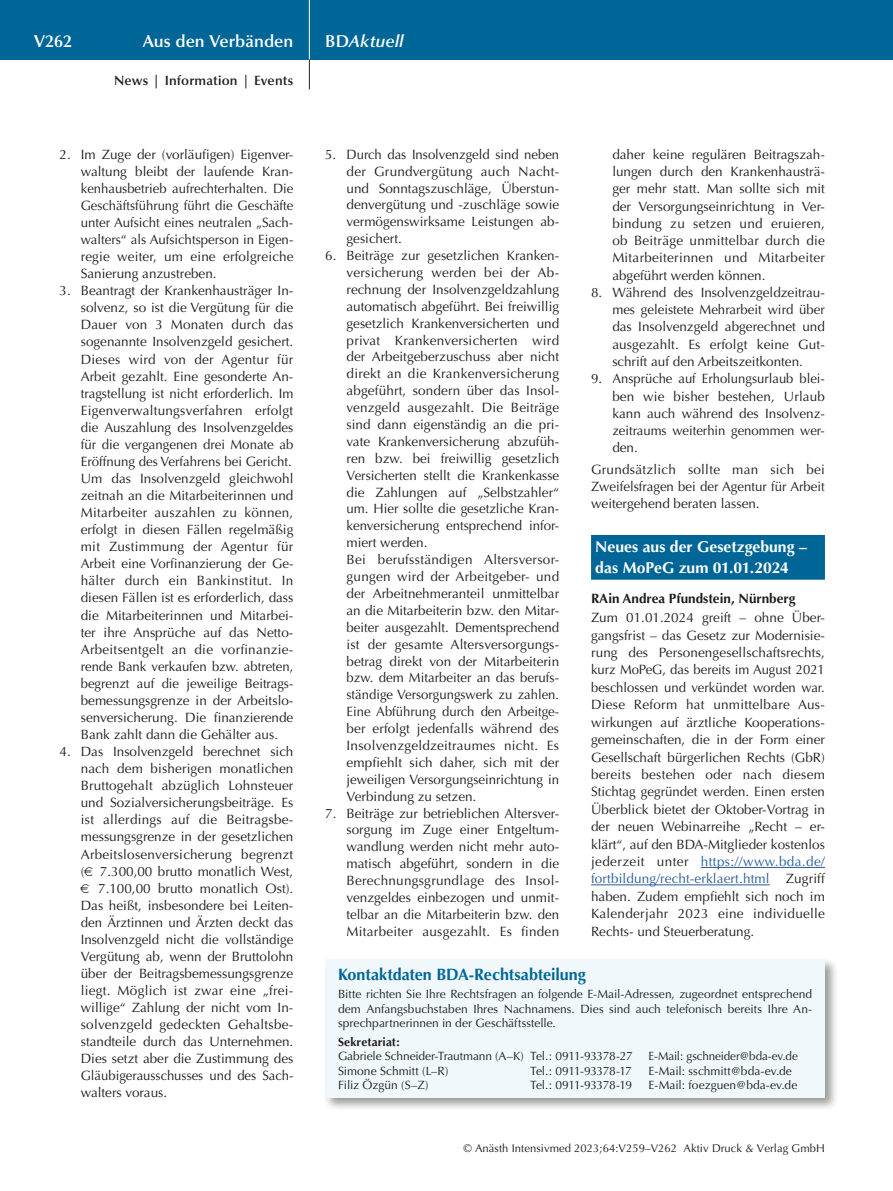
<style>
.page{position:relative;width:893px;height:1191px;background:#fff}
.page>*{position:absolute;margin:0;border:0;box-sizing:border-box;transform-origin:0 0}
.t1{font:600 17.25px "Optima";color:#fff}
.t2{font:italic 600 17.25px "Optima";letter-spacing:.005em;color:#fff}
.t3{font:700 16.5px "Optima";letter-spacing:-.005em;color:#006698}
.t4{font:700 15.75px/20.7px "Optima";color:#fff}
.t5{font:13.5px/17px "Optima";color:#1d1d1b;text-align:justify}
.t6{font:13.5px "Optima";letter-spacing:.02em;color:#1d1d1b}
.t7{font:700 13.5px "Optima";color:#1d1d1b}
.t8{font:600 13.5px "Optima";letter-spacing:.01em;color:#1d1d1b}
.t9{font:12px/14.4px "Optima";letter-spacing:-.005em;color:#1d1d1b;text-align:justify}
.t10{font:12px "Optima";letter-spacing:-.035em;color:#1d1d1b}
.t11{font:700 12px "Optima";letter-spacing:.01em;color:#1d1d1b}
.t12{font:11.25px "Optima";letter-spacing:.005em;color:#1d1d1b}
.s1{font-style:normal}
.s2{color:#275b9b}
</style>
<div class="page">
<div style="left:0;top:0;width:893px;height:60px;background:#006698"></div>
<hr style="left:309px;top:0;width:1px;height:60px;background:#fff">
<svg style="left:309px;top:60px;width:1px;height:29px"></svg>
<div style="left:591px;top:535px;width:234px;height:24px;background:#006698"></div>
<div style="left:591px;top:556px;width:234px;height:24px;background:#006698"></div>
<hr style="left:701px;top:867px;width:124px;height:1px;background:#275b9b">
<hr style="left:591px;top:884px;width:179px;height:1px;background:#275b9b">
<div style="left:323px;top:957px;width:516px;height:154px;background:#1d1d1b;opacity:.45"></div>
<div style="left:325px;top:959px;width:500px;height:138px;background:#f1f8fb"></div>
<p class="t1" style="left:34px;top:31px;width:39px">V262</p>
<p class="t1" style="left:143px;top:31px;width:152px">Aus den Verbänden</p>
<p class="t2" style="left:325px;top:31px;width:80px"><span class="s1">BD</span>Aktuell</p>
<p class="t8" style="left:114px;top:73px;width:181px">News | Information | Events</p>
<p class="t5" style="left:81px;top:146px;width:214px;text-indent:-21px">2. Im Zuge der (vorläufigen) Eigenver&shy;waltung bleibt der laufende Kran&shy;kenhausbetrieb aufrechterhalten. Die Geschäftsführung führt die Geschäfte unter Aufsicht eines neutralen „Sach&shy;walters“ als Aufsichtsperson in Eigen&shy;regie weiter, um eine erfolgreiche Sanierung anzustreben.</p>
<p class="t5" style="left:81px;top:282px;width:214px;text-indent:-21px">3. Beantragt der Krankenhausträger In&shy;solvenz, so ist die Vergütung für die Dauer von 3 Monaten durch das sogenannte Insolvenzgeld gesichert.<br>Dieses wird von der Agentur für Arbeit gezahlt. Eine gesonderte An&shy;tragstellung ist nicht erforderlich. Im Eigenverwaltungsverfahren erfolgt die Auszahlung des Insolvenzgeldes für die vergangenen drei Monate ab Eröffnung des Verfahrens bei Gericht.<br>Um das Insolvenzgeld gleichwohl zeitnah an die Mitarbeiterinnen und Mitarbeiter auszahlen zu können, erfolgt in diesen Fällen regelmäßig mit Zustimmung der Agentur für Arbeit eine Vorfinanzierung der Ge&shy;hälter durch ein Bankinstitut. In diesen Fällen ist es erforderlich, dass die Mitarbeiterinnen und Mitarbei&shy;ter ihre Ansprüche auf das Netto-Arbeitsentgelt an die vorfinanzie&shy;rende Bank verkaufen bzw. abtreten, begrenzt auf die jeweilige Beitrags&shy;bemessungsgrenze in der Arbeitslo&shy;senversicherung. Die finanzierende Bank zahlt dann die Gehälter aus.</p>
<p class="t5" style="left:60px;top:743px;width:235px">4. Das Insolvenzgeld berechnet sich</p>
<p class="t5" style="left:81px;top:760px;width:214px">nach dem bisherigen monatlichen</p>
<p class="t5" style="left:81px;top:777px;width:214px">Bruttogehalt abzüglich Lohnsteuer</p>
<p class="t5" style="left:81px;top:794px;width:214px">und Sozialversicherungsbeiträge. Es</p>
<p class="t6" style="left:81px;top:812px;width:214px">ist allerdings auf die Beitragsbe-</p>
<p class="t5" style="left:81px;top:828px;width:214px">messungsgrenze in der gesetzlichen</p>
<p class="t6" style="left:81px;top:846px;width:214px">Arbeitslosenversicherung begrenzt</p>
<p class="t5" style="left:81px;top:862px;width:214px">( 7.300,00 brutto monatlich West,</p>
<p class="t5" style="left:98px;top:879px;width:197px">7.100,00 brutto monatlich Ost).</p>
<p class="t5" style="left:81px;top:897px;width:214px">Das heißt, insbesondere bei Leiten-</p>
<p class="t5" style="left:81px;top:914px;width:214px">den Ärztinnen und Ärzten deckt das</p>
<p class="t5" style="left:81px;top:931px;width:214px">Insolvenzgeld nicht die vollständige</p>
<p class="t5" style="left:81px;top:948px;width:214px">Vergütung ab, wenn der Bruttolohn</p>
<p class="t5" style="left:81px;top:965px;width:214px">über der Beitragsbemessungsgrenze</p>
<p class="t6" style="left:81px;top:982px;width:214px">liegt. Möglich ist zwar eine „frei-</p>
<p class="t5" style="left:81px;top:999px;width:214px">willige“ Zahlung der nicht vom In-</p>
<p class="t6" style="left:81px;top:1016px;width:214px">solvenzgeld gedeckten Gehaltsbe-</p>
<p class="t5" style="left:81px;top:1033px;width:214px">standteile durch das Unternehmen.</p>
<p class="t5" style="left:81px;top:1050px;width:214px">Dies setzt aber die Zustimmung des</p>
<p class="t5" style="left:81px;top:1067px;width:214px">Gläubigerausschusses und des Sach-</p>
<p class="t5" style="left:81px;top:1084px;width:88px">walters voraus.</p>
<p class="t5" style="left:347px;top:146px;width:214px;text-indent:-21px">5. Durch das Insolvenzgeld sind neben der Grundvergütung auch Nacht&shy;und Sonntagszuschläge, Überstun&shy;denvergütung und -zuschläge sowie vermögenswirksame Leistungen ab&shy;gesichert.</p>
<p class="t5" style="left:347px;top:247px;width:214px;text-align:left;text-indent:-21px">6. Beiträge zur gesetzlichen Kranken&shy;versicherung werden bei der Ab&shy;rechnung der Insolvenzgeldzahlung automatisch abgeführt. Bei freiwillig gesetzlich Krankenversicherten und privat Krankenversicherten wird der Arbeitgeberzuschuss aber nicht direkt an die Krankenversicherung abgeführt, sondern über das Insol&shy;venzgeld ausgezahlt. Die Beiträge sind dann eigenständig an die pri&shy;vate Krankenversicherung abzufüh&shy;ren bzw. bei freiwillig gesetzlich Versicherten stellt die Krankenkasse die Zahlungen auf „Selbstzahler“ um. Hier sollte die gesetzliche Kran&shy;kenversicherung entsprechend infor&shy;miert werden.<br>Bei berufsständigen Altersversor&shy;gungen wird der Arbeitgeber- und der Arbeitnehmeranteil unmittelbar an die Mitarbeiterin bzw. den Mitar&shy;beiter ausgezahlt. Dementsprechend ist der gesamte Altersversorgungs&shy;betrag direkt von der Mitarbeiterin bzw. dem Mitarbeiter an das berufs&shy;ständige Versorgungswerk zu zahlen.<br>Eine Abführung durch den Arbeitge&shy;ber erfolgt jedenfalls während des Insolvenzgeldzeitraumes nicht. Es empfiehlt sich daher, sich mit der jeweiligen Versorgungseinrichtung in Verbindung zu setzen.</p>
<p class="t5" style="left:347px;top:804px;width:214px;text-indent:-21px">7. Beiträge zur betrieblichen Altersver&shy;sorgung im Zuge einer Entgeltum&shy;wandlung werden nicht mehr auto&shy;matisch abgeführt, sondern in die Berechnungsgrundlage des Insol&shy;venzgeldes einbezogen und unmit&shy;telbar an die Mitarbeiterin bzw. den Mitarbeiter ausgezahlt. Es finden</p>
<p class="t5" style="left:612px;top:146px;width:214px">daher keine regulären Beitragszah&shy;lungen durch den Krankenhausträ&shy;ger mehr statt. Man sollte sich mit der Versorgungseinrichtung in Ver&shy;bindung zu setzen und eruieren, ob Beiträge unmittelbar durch die Mitarbeiterinnen und Mitarbeiter abgeführt werden können.</p>
<p class="t5" style="left:612px;top:284px;width:214px;text-indent:-21px">8. Während des Insolvenzgeldzeitrau&shy;mes geleistete Mehrarbeit wird über das Insolvenzgeld abgerechnet und ausgezahlt. Es erfolgt keine Gut&shy;schrift auf den Arbeitszeitkonten.</p>
<p class="t5" style="left:612px;top:370px;width:214px;text-indent:-21px">9. Ansprüche auf Erholungsurlaub blei&shy;ben wie bisher bestehen, Urlaub kann auch während des Insolvenz&shy;zeitraums weiterhin genommen wer&shy;den.</p>
<p class="t5" style="left:591px;top:461px;width:235px">Grundsätzlich sollte man sich bei Zweifelsfragen bei der Agentur für Arbeit weitergehend beraten lassen.</p>
<p class="t4" style="left:595px;top:537px;width:213px">Neues aus der Gesetzgebung – das MoPeG zum 01.01.2024</p>
<p class="t7" style="left:591px;top:590px;width:206px">RAin Andrea Pfundstein, Nürnberg</p>
<p class="t5" style="left:591px;top:609px;width:235px;line-height:17.4px">Zum 01.01.2024 greift – ohne Über&shy;gangsfrist – das Gesetz zur Modernisie&shy;rung des Personengesellschaftsrechts, kurz MoPeG, das bereits im August 2021 beschlossen und verkündet worden war.<br>Diese Reform hat unmittelbare Aus&shy;wirkungen auf ärztliche Kooperations&shy;gemeinschaften, die in der Form einer Gesellschaft bürgerlichen Rechts (GbR) bereits bestehen oder nach diesem Stichtag gegründet werden. Einen ersten Überblick bietet der Oktober-Vortrag in der neuen Webinarreihe „Recht – er&shy;klärt“, auf den BDA-Mitglieder kostenlos jederzeit unter <span class="s2">https://www.bda.de/ fortbildung/recht-erklaert.html</span> Zugriff haben. Zudem empfiehlt sich noch im Kalenderjahr 2023 eine individuelle Rechts- und Steuerberatung.</p>
<p class="t3" style="left:338px;top:964px;width:249px">Kontaktdaten BDA-Rechtsabteilung</p>
<p class="t9" style="left:338px;top:987px;width:476px">Bitte richten Sie Ihre Rechtsfragen an folgende E-Mail-Adressen, zugeordnet entsprechend dem Anfangsbuchstaben Ihres Nachnamens. Dies sind auch telefonisch bereits Ihre An&shy;sprechpartnerinnen in der Geschäftsstelle.</p>
<p class="t11" style="left:338px;top:1034px;width:63px">Sekretariat:</p>
<p class="t9" style="left:338px;top:1049px;width:296px">Gabriele Schneider-Trautmann (A–K) Tel.: 0911-93378-27</p>
<p class="t9" style="left:649px;top:1049px;width:151px">E-Mail: gschneider@bda-ev.de</p>
<p class="t9" style="left:338px;top:1063px;width:112px">Simone Schmitt (L–R)</p>
<p class="t10" style="left:530px;top:1063px;width:103px">Tel.: 0911-93378-17</p>
<p class="t9" style="left:649px;top:1063px;width:145px">E-Mail: sschmitt@bda-ev.de</p>
<p class="t9" style="left:338px;top:1077px;width:92px">Filiz Özgün (S–Z)</p>
<p class="t10" style="left:530px;top:1077px;width:103px">Tel.: 0911-93378-19</p>
<p class="t9" style="left:649px;top:1077px;width:150px">E-Mail: foezguen@bda-ev.de</p>
<p class="t12" style="left:463px;top:1142px;width:363px">© Anästh Intensivmed 2023;64:V259–V262 Aktiv Druck &amp; Verlag GmbH</p>
</div>
